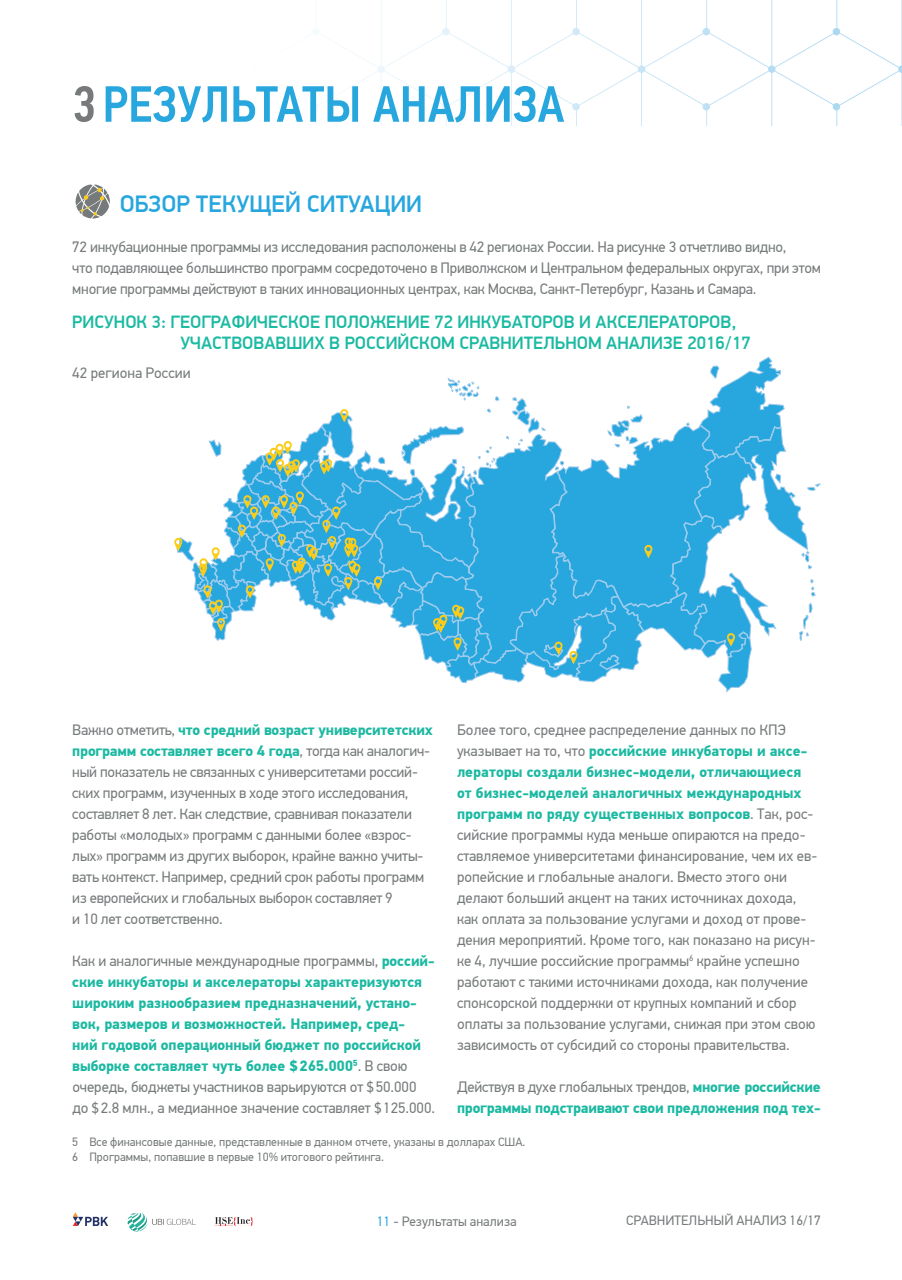
<style>
.page{position:relative;width:902px;height:1280px;background:#fff}
.page>*{position:absolute;margin:0;border:0;box-sizing:border-box;transform-origin:0 0}
.t1{font:500 51px "PF Din Text Cond Pro";color:#28a7df}
.t2{font:500 24px "PF Din Display Pro";color:#28a7df}
.t3{font:500 18px/21px "PF Din Display Pro";color:#1bbaa2}
.t4{font:15px/21px "PF Din Text Pro";letter-spacing:-.015em;color:#767a7b}
.t5{font:700 15px/21px "PF Din Text Pro";letter-spacing:-.005em;color:#1cb9a2}
.t6{font:13.5px "PF Din Text Pro";color:#767a7b}
.t7{font:12px/15px "PF Din Text Pro";color:#767a7b}
.s1{color:#767a7b}
.s2{font-weight:700;color:#1cb9a2}
.s3{font-weight:400;color:#767a7b}
.s4{color:#28a7df}
</style>
<div class="page">
<svg style="left:127px;top:1213px;width:69px;height:19px"></svg>
<svg style="left:215px;top:1217px;width:38px;height:9px"></svg>
<svg style="left:73px;top:1213px;width:35px;height:13px"></svg>
<svg style="left:337px;top:0;width:564px;height:126px"></svg>
<svg style="left:76px;top:184px;width:34px;height:35px"></svg>
<svg style="left:174px;top:357px;width:647px;height:335px"></svg>
<h1 class="t1" style="left:72px;top:74px;width:493px"><span class="s1">3</span>РЕЗУЛЬТАТЫ АНАЛИЗА</h1>
<h2 class="t2" style="left:120px;top:190px;width:304px">ОБЗОР ТЕКУЩЕЙ СИТУАЦИИ</h2>
<p class="t4" style="left:72px;top:236px;width:750px">72 инкубационные программы из исследования расположены в 42 регионах России. На рисунке 3 отчетливо видно,<br>что подавляющее большинство программ сосредоточено в Приволжском и Центральном федеральных округах, при этом многие программы действуют в таких инновационных центрах, как Москва, Санкт-Петербург, Казань и Самара.</p>
<p class="t3" style="left:72px;top:312px;width:22px">Рисуно</p>
<p class="t3" style="left:180px;top:312px;width:572px;text-indent:-44px">к 3: ГЕОГРАФИЧЕСКОЕ ПОЛОЖЕНИЕ 72 ИНКУБАТОРОВ И АКСЕЛЕРАТОРОВ,<br>УЧАСТВОВАВШИХ В РОССИЙСКОМ СРАВНИТЕЛЬНОМ АНАЛИЗЕ 2016/17</p>
<p class="t4" style="left:72px;top:362px;width:120px">42 региона России</p>
<p class="t4" style="left:72px;top:719px;width:362px">Важно отметить, <span class="s2">что средний возраст университетских программ составляет всего 4 года</span>, тогда как аналогич&shy;ный показатель не связанных с университетами россий&shy;ских программ, изученных в ходе этого исследования, составляет 8 лет. Как следствие, сравнивая показатели работы «молодых» программ с данными более «взрос&shy;лых» программ из других выборок, крайне важно учиты&shy;вать контекст. Например, средний срок работы программ из европейских и глобальных выборок составляет 9<br>и 10 лет соответственно.</p>
<p class="t5" style="left:72px;top:950px;width:364px"><span class="s3">Как и аналогичные международные программы,</span> россий&shy;ские инкубаторы и акселераторы характеризуются широким разнообразием предназначений, устано&shy;вок, размеров и возможностей. Например, сред-<br>ний годовой операционный бюджет по российской выборке составляет чуть более $265.000<sup>5</sup><span class="s3">. В свою очередь, бюджеты участников варьируются от $50.000 до $2.8 млн., а медианное значение составляет $125.000.</span></p>
<p class="t7" style="left:72px;top:1135px;width:454px">5 Все финансовые данные, представленные в данном отчете, указаны в долларах США.<br>6 Программы, попавшие в первые 10% итогового рейтинга.</p>
<p class="t4" style="left:457px;top:719px;width:361px">Более того, среднее распределение данных по КПЭ указывает на то, что <span class="s2">российские инкубаторы и аксе&shy;лераторы создали бизнес-модели, отличающиеся от бизнес-моделей аналогичных международных программ по ряду существенных вопросов</span>. Так, рос&shy;сийские программы куда меньше опираются на предо&shy;ставляемое университетами финансирование, чем их ев&shy;ропейские и глобальные аналоги. Вместо этого они делают больший акцент на таких источниках дохода, как оплата за пользование услугами и доход от прове&shy;дения мероприятий. Кроме того, как показано на рисун&shy;ке 4, лучшие российские программы<sup>6</sup> крайне успешно работают с такими источниками дохода, как получение спонсорской поддержки от крупных компаний и сбор оплаты за пользование услугами, снижая при этом свою зависимость от субсидий со стороны правительства.</p>
<p class="t5" style="left:457px;top:1076px;width:365px"><span class="s3">Действуя в духе глобальных трендов,</span> многие российские программы подстраивают свои предложения под тех-</p>
<p class="t6" style="left:377px;top:1213px;width:141px"><span class="s4">11</span> - Результаты анализа</p>
<p class="t6" style="left:626px;top:1212px;width:196px">СРАВНИТЕЛЬНЫЙ АНАЛИЗ 16/17</p>
</div>
